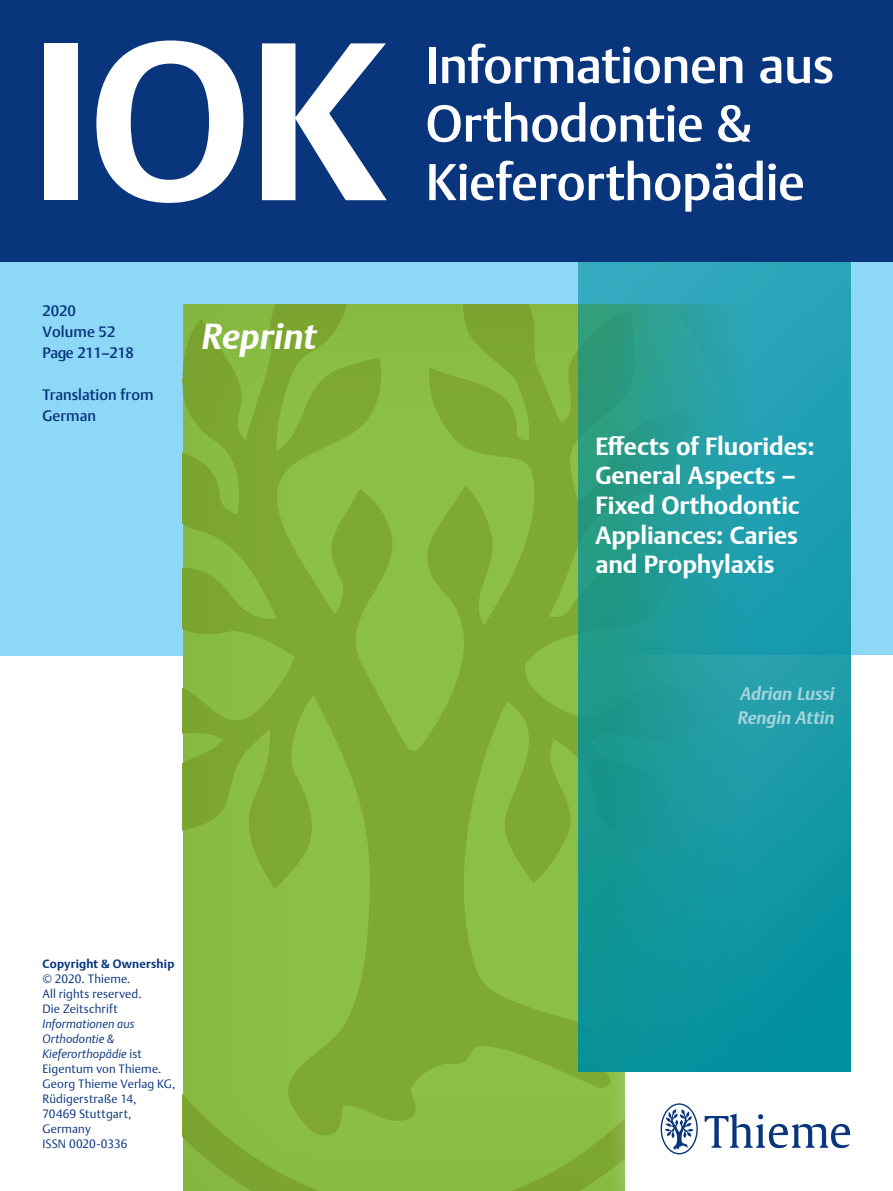
<style>
.page{position:relative;width:893px;height:1191px;background:#fff}
.page>*{position:absolute;margin:0;border:0;box-sizing:border-box;transform-origin:0 0}
.t1{font:700 222px "Thieme Argo 2011";color:#fff}
.t2{font:500 51px/58.5px "Thieme Argo 2011";letter-spacing:-.01em;color:#fff}
.t3{font:italic 700 36px "Thieme Argo 2011";color:#fff}
.t4{font:700 24.75px/29.7px "Thieme Argo 2011";letter-spacing:-.005em;color:#fff}
.t5{font:italic 700 18px/23.7px "Thieme Argo 2011";letter-spacing:-.005em;color:#a3d3db}
.t6{font:500 15px/21px "Thieme Argo 2011";color:#08357c}
.t7{font:300 12px/15px "Thieme Argo 2011";letter-spacing:.01em;color:#08357c}
.t8{font:700 12px "Thieme Argo 2011";letter-spacing:.015em;color:#08357c}
.s1{font-style:italic}
</style>
<div class="page">
<div style="left:0;top:262px;width:893px;height:393px;background:#8dd7f7"></div>
<div style="left:0;top:0;width:893px;height:262px;background:#08357c"></div>
<div style="left:182px;top:304px;width:571px;height:887px;background:#231f20;opacity:.09"></div>
<svg style="left:578px;top:655px;width:273px;height:536px;fill:#8abc43"></svg>
<svg style="left:578px;top:262px;width:272px;height:809px"></svg>
<div style="left:625px;top:1071px;width:268px;height:120px;background:#fff"></div>
<svg style="left:661px;top:1103px;width:37px;height:51px"></svg>
<svg style="left:705px;top:1113px;width:145px;height:35px"></svg>
<h1 class="t1" style="left:30px;top:-27px;width:359px">IOK</h1>
<p class="t6" style="left:43px;top:300px;width:93px">2020<br>Volume 52<br>Page 211–218</p>
<p class="t6" style="left:43px;top:384px;width:112px">Translation from<br>German</p>
<h3 class="t3" style="left:202px;top:313px;width:116px">Reprint</h3>
<h2 class="t2" style="left:426px;top:35px;width:410px">Informationen aus<br>Orthodontie &amp;</h2>
<h2 class="t2" style="left:426px;top:152px;width:381px">Kieferorthopädie</h2>
<h3 class="t4" style="left:595px;top:431px;width:221px">Effects of Fluorides:<br>General Aspects –<br>Fixed Orthodontic<br>Appliances: Caries and Prophylaxis</h3>
<h3 class="t5" style="left:738px;top:681px;width:98px">Adrian Lussi<br>Rengin Attin</h3>
<p class="t8" style="left:43px;top:956px;width:133px">Copyright &amp; Ownership</p>
<p class="t7" style="left:43px;top:971px;width:101px">© 2020. Thieme.<br>All rights reserved.<br>Die Zeitschrift</p>
<p class="t7" style="left:43px;top:1016px;width:134px"><span class="s1">Informationen aus<br>Orthodontie &amp;<br>Kieferorthopädie</span> ist<br>Eigentum von Thieme.<br>Georg Thieme Verlag KG,<br>Rüdigerstraße 14,<br>70469 Stuttgart,<br>Germany<br>ISSN 0020-0336</p>
</div>
